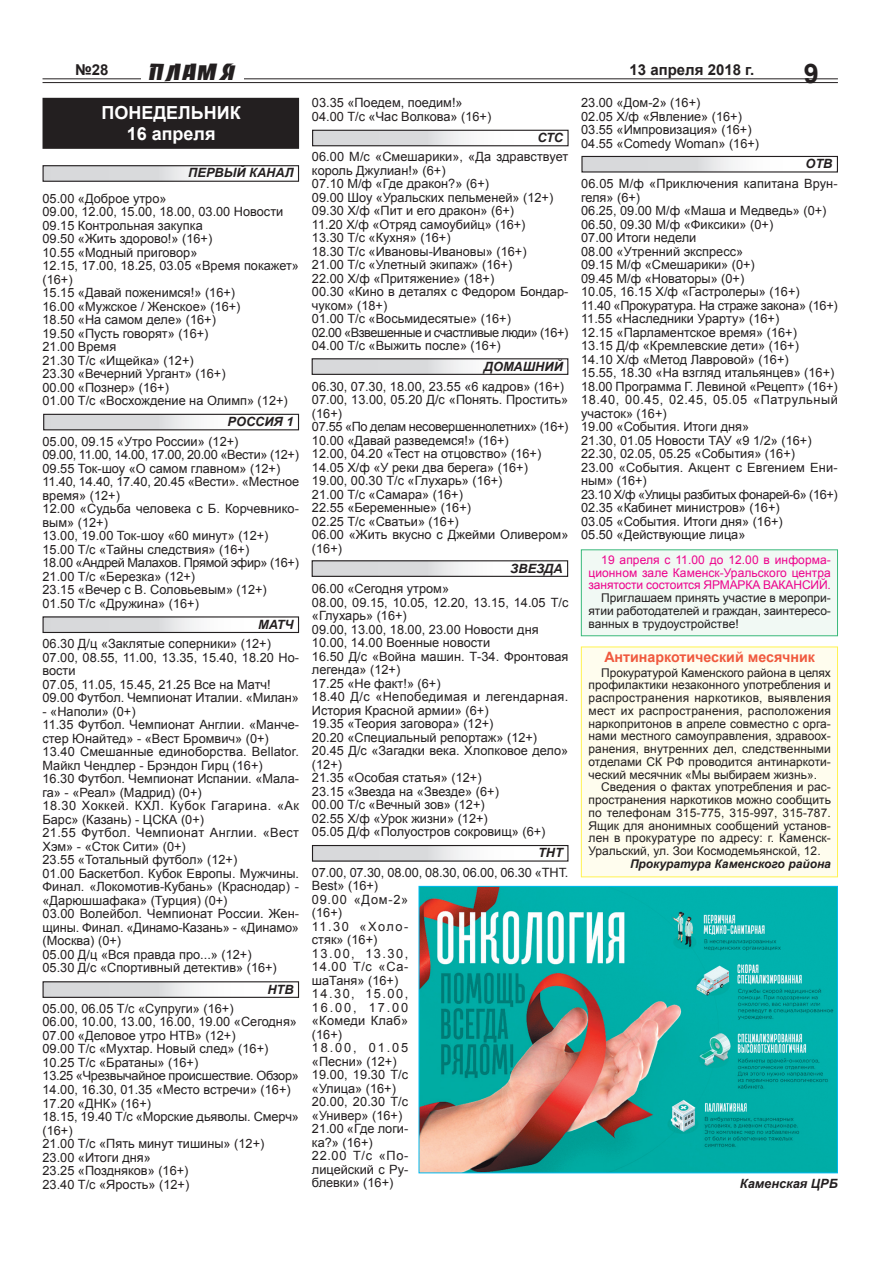
<style>
.page{position:relative;width:893px;height:1263px;background:#fff}
.page>*{position:absolute;margin:0;border:0;box-sizing:border-box;transform-origin:0 0}
.t1{font:700 27px "Arial";color:#231f20}
.t2{font:21px "Banco Normal";color:#231f20;scale:1.15 1}
.t3{font:700 18px "Arial";color:#fff}
.t4{font:700 15px "Arial";color:#231f20}
.t5{font:700 14.25px "Arial";color:#f0593e}
.t6{font:12.75px/13.5px "Arial";color:#231f20}
.t7{font:italic 700 12.75px "Arial";color:#231f20}
.t8{font:12px/12.8px "Arial";color:#231f20;text-align:justify}
.t9{font:12px/12.8px "Arial";letter-spacing:-.01em;color:#ed028c;text-align:justify}
.t10{font:italic 700 12px "Arial";color:#231f20}
</style>
<div class="page">
<hr style="left:43px;top:78px;width:795px;height:1px;background:#231f20">
<hr style="left:43px;top:82px;width:795px;height:1px;background:#231f20">
<hr style="left:141px;top:77px;width:103px;height:3px;background:#fff">
<div style="left:581px;top:550px;width:257px;height:86px;background:#f1f9f4;border:1px solid #39b97a"></div>
<div style="left:581px;top:647px;width:257px;height:230px;background:#fffdee;border:1px solid #fff34f"></div>
<div style="left:43px;top:99px;width:255px;height:49px;background:#231f20"></div>
<div style="left:43px;top:98px;width:256px;height:51px;border:2px solid #231f20"></div>
<svg style="left:45px;top:167px;width:151px;height:13px"></svg>
<div style="left:43px;top:165px;width:256px;height:17px;border:1px solid #231f20"></div>
<div style="left:44px;top:414px;width:254px;height:16px;background:linear-gradient(to right,#cdcfd1,#fff)"></div>
<div style="left:43px;top:414px;width:256px;height:16px;border:1px solid #231f20"></div>
<svg style="left:45px;top:983px;width:151px;height:13px"></svg>
<div style="left:43px;top:981px;width:256px;height:17px;border:1px solid #231f20"></div>
<svg style="left:45px;top:618px;width:151px;height:13px"></svg>
<div style="left:43px;top:616px;width:256px;height:17px;border:1px solid #231f20"></div>
<div style="left:312px;top:845px;width:256px;height:16px;background:linear-gradient(to right,#cdcfd1,#fff)"></div>
<div style="left:312px;top:845px;width:256px;height:16px;border:1px solid #231f20"></div>
<div style="left:582px;top:156px;width:255px;height:16px;background:linear-gradient(to right,#cdcfd1,#fff)"></div>
<div style="left:581px;top:156px;width:257px;height:17px;border:1px solid #231f20"></div>
<svg style="left:314px;top:360px;width:151px;height:13px"></svg>
<div style="left:312px;top:358px;width:256px;height:17px;border:1px solid #231f20"></div>
<div style="left:313px;top:130px;width:255px;height:16px;background:linear-gradient(to right,#cdcfd1,#fff)"></div>
<div style="left:312px;top:130px;width:257px;height:16px;border:1px solid #231f20"></div>
<svg style="left:314px;top:562px;width:151px;height:13px"></svg>
<div style="left:312px;top:560px;width:256px;height:17px;border:1px solid #231f20"></div>
<img style="left:421px;top:888px;width:415px;height:283px">
<div style="left:419px;top:886px;width:419px;height:287px;border:1px solid #00baf1"></div>
<h2 class="t2" style="left:147px;top:59px;width:79px">ПЛАМЯ</h2>
<h1 class="t1" style="left:804px;top:56px;width:17px">9</h1>
<p class="t4" style="left:75px;top:59px;width:35px">№28</p>
<p class="t4" style="left:630px;top:59px;width:126px">13 апреля 2018 г.</p>
<h3 class="t3" style="left:101px;top:101px;width:14px">понедельник</h3>
<h3 class="t3" style="left:127px;top:122px;width:90px">16 апреля</h3>
<p class="t7" style="left:188px;top:164px;width:19px">Перв</p>
<p class="t7" style="left:224px;top:164px;width:36px">ый кана</p>
<p class="t7" style="left:285px;top:164px;width:10px">л</p>
<p class="t6" style="left:581px;top:96px;width:179px">23.00 «Дом-2» (16+)<br>02.05 Х/ф «Явление» (16+)<br>03.55 «Импровизация» (16+)<br>04.55 «Comedy Woman» (16+)</p>
<p class="t6" style="left:581px;top:177px;width:258px">06.05 М/ф «Приключения капитана Врун&shy;геля» (6+)<br>06.25, 09.00 М/ф «Маша и Медведь» (0+)<br>06.50, 09.30 М/ф «Фиксики» (0+)<br>07.00 Итоги недели<br>08.00 «Утренний экспресс»<br>09.15 М/ф «Смешарики» (0+)<br>09.45 М/ф «Новаторы» (0+)<br>10.05, 16.15 Х/ф «Гастролеры» (16+)<br>11.40 «Прокуратура. На страже закона» (16+)<br>11.55 «Наследники Урарту» (16+)<br>12.15 «Парламентское время» (16+)<br>13.15 Д/ф «Кремлевские дети» (16+)<br>14.10 Х/ф «Метод Лавровой» (16+)<br>15.55, 18.30 «На взгляд итальянцев» (16+)<br>18.00 Программа Г. Левиной «Рецепт» (16+)<br>18.40, 00.45, 02.45, 05.05 «Патрульный участок» (16+)<br>19.00 «События. Итоги дня»<br>21.30, 01.05 Новости ТАУ «9 1/2» (16+)<br>22.30, 02.05, 05.25 «События» (16+)<br>23.00 «События. Акцент с Евгением Ени&shy;ным» (16+)<br>23.10 Х/ф «Улицы разбитых фонарей-6» (16+)<br>02.35 «Кабинет министров» (16+)<br>03.05 «События. Итоги дня» (16+)<br>05.50 «Действующие лица»</p>
<p class="t6" style="left:312px;top:96px;width:181px">03.35 «Поедем, поедим!»<br>04.00 Т/с «Час Волкова» (16+)</p>
<p class="t6" style="left:312px;top:150px;width:258px">06.00 М/с «Смешарики», «Да здравствует король Джулиан!» (6+)<br>07.10 М/ф «Где дракон?» (6+)<br>09.00 Шоу «Уральских пельменей» (12+)<br>09.30 Х/ф «Пит и его дракон» (6+)<br>11.20 Х/ф «Отряд самоубийц» (16+)<br>13.30 Т/с «Кухня» (16+)<br>18.30 Т/с «Ивановы-Ивановы» (16+)<br>21.00 Т/с «Улетный экипаж» (16+)<br>22.00 Х/ф «Притяжение» (18+)<br>00.30 «Кино в деталях с Федором Бондар&shy;чуком» (18+)<br>01.00 Т/с «Восьмидесятые» (16+)<br>02.00 «Взвешенные и счастливые люди» (16+)<br>04.00 Т/с «Выжить после» (16+)</p>
<p class="t6" style="left:312px;top:380px;width:258px">06.30, 07.30, 18.00, 23.55 «6 кадров» (16+)<br>07.00, 13.00, 05.20 Д/с «Понять. Простить» (16+)<br>07.55 «По делам несовершеннолетних» (16+)<br>10.00 «Давай разведемся!» (16+)<br>12.00, 04.20 «Тест на отцовство» (16+)<br>14.05 Х/ф «У реки два берега» (16+)<br>19.00, 00.30 Т/с «Глухарь» (16+)<br>21.00 Т/с «Самара» (16+)<br>22.55 «Беременные» (16+)<br>02.25 Т/с «Сватьи» (16+)<br>06.00 «Жить вкусно с Джейми Оливером» (16+)</p>
<p class="t6" style="left:312px;top:582px;width:258px">06.00 «Сегодня утром»<br>08.00, 09.15, 10.05, 12.20, 13.15, 14.05 Т/с «Глухарь» (16+)<br>09.00, 13.00, 18.00, 23.00 Новости дня<br>10.00, 14.00 Военные новости<br>16.50 Д/с «Война машин. Т-34. Фронтовая легенда» (12+)<br>17.25 «Не факт!» (6+)<br>18.40 Д/с «Непобедимая и легендарная.<br>История Красной армии» (6+)<br>19.35 «Теория заговора» (12+)<br>20.20 «Специальный репортаж» (12+)<br>20.45 Д/с «Загадки века. Хлопковое дело» (12+)<br>21.35 «Особая статья» (12+)<br>23.15 «Звезда на «Звезде» (6+)<br>00.00 Т/с «Вечный зов» (12+)<br>02.55 Х/ф «Урок жизни» (12+)<br>05.05 Д/ф «Полуостров сокровищ» (6+)</p>
<p class="t6" style="left:312px;top:866px;width:258px">07.00, 07.30, 08.00, 08.30, 06.00, 06.30 «ТНТ.<br>Best» (16+)</p>
<p class="t7" style="left:537px;top:129px;width:10px">стс</p>
<p class="t7" style="left:805px;top:155px;width:10px">отв</p>
<p class="t6" style="left:43px;top:192px;width:258px">05.00 «Доброе утро»<br>09.00, 12.00, 15.00, 18.00, 03.00 Новости<br>09.15 Контрольная закупка<br>09.50 «Жить здорово!» (16+)<br>10.55 «Модный приговор»<br>12.15, 17.00, 18.25, 03.05 «Время покажет» (16+)<br>15.15 «Давай поженимся!» (16+)<br>16.00 «Мужское / Женское» (16+)<br>18.50 «На самом деле» (16+)<br>19.50 «Пусть говорят» (16+)<br>21.00 Время<br>21.30 Т/с «Ищейка» (12+)<br>23.30 «Вечерний Ургант» (16+)<br>00.00 «Познер» (16+)<br>01.00 Т/с «Восхождение на Олимп» (12+)</p>
<p class="t6" style="left:43px;top:435px;width:258px">05.00, 09.15 «Утро России» (12+)<br>09.00, 11.00, 14.00, 17.00, 20.00 «Вести» (12+)<br>09.55 Ток-шоу «О самом главном» (12+)<br>11.40, 14.40, 17.40, 20.45 «Вести». «Местное время» (12+)<br>12.00 «Судьба человека с Б. Корчевнико&shy;вым» (12+)<br>13.00, 19.00 Ток-шоу «60 минут» (12+)<br>15.00 Т/с «Тайны следствия» (16+)<br>18.00 «Андрей Малахов. Прямой эфир» (16+)<br>21.00 Т/с «Березка» (12+)<br>23.15 «Вечер с В. Соловьевым» (12+)<br>01.50 Т/с «Дружина» (16+)</p>
<p class="t6" style="left:43px;top:637px;width:258px">06.30 Д/ц «Заклятые соперники» (12+)<br>07.00, 08.55, 11.00, 13.35, 15.40, 18.20 Но&shy;вости<br>07.05, 11.05, 15.45, 21.25 Все на Матч!<br>09.00 Футбол. Чемпионат Италии. «Милан»</p>
<p class="t6" style="left:43px;top:705px;width:258px">- «Наполи» (0+)<br>11.35 Футбол. Чемпионат Англии. «Манче&shy;стер Юнайтед» - «Вест Бромвич» (0+)<br>13.40 Смешанные единоборства. Bellator.<br>Майкл Чендлер - Брэндон Гирц (16+)<br>16.30 Футбол. Чемпионат Испании. «Мала&shy;га» - «Реал» (Мадрид) (0+)<br>18.30 Хоккей. КХЛ. Кубок Гагарина. «Ак Барс» (Казань) - ЦСКА (0+)<br>21.55 Футбол. Чемпионат Англии. «Вест Хэм» - «Сток Сити» (0+)<br>23.55 «Тотальный футбол» (12+)<br>01.00 Баскетбол. Кубок Европы. Мужчины.<br>Финал. «Локомотив-Кубань» (Краснодар) - «Дарюшшафака» (Турция) (0+)<br>03.00 Волейбол. Чемпионат России. Жен&shy;щины. Финал. «Динамо-Казань» - «Динамо» (Москва) (0+)<br>05.00 Д/ц «Вся правда про...» (12+)<br>05.30 Д/с «Спортивный детектив» (16+)</p>
<p class="t6" style="left:43px;top:1002px;width:258px">05.00, 06.05 Т/с «Супруги» (16+)<br>06.00, 10.00, 13.00, 16.00, 19.00 «Сегодня»<br>07.00 «Деловое утро НТВ» (12+)<br>09.00 Т/с «Мухтар. Новый след» (16+)<br>10.25 Т/с «Братаны» (16+)<br>13.25 «Чрезвычайное происшествие. Обзор»<br>14.00, 16.30, 01.35 «Место встречи» (16+)<br>17.20 «ДНК» (16+)<br>18.15, 19.40 Т/с «Морские дьяволы. Смерч» (16+)<br>21.00 Т/с «Пять минут тишины» (12+)<br>23.00 «Итоги дня»<br>23.25 «Поздняков» (16+)<br>23.40 Т/с «Ярость» (12+)</p>
<p class="t7" style="left:484px;top:358px;width:12px">домашни</p>
<p class="t7" style="left:554px;top:358px;width:11px">й</p>
<p class="t7" style="left:228px;top:413px;width:11px">росси</p>
<p class="t7" style="left:274px;top:413px;width:21px">я 1</p>
<p class="t7" style="left:510px;top:560px;width:18px">Звезда</p>
<p class="t9" style="left:588px;top:553px;width:244px;text-indent:13px">19 апреля с 11.00 до 12.00 в информа&shy;ционном зале Каменск-Уральского центра занятости состоится ЯРМАРКА ВАКАНСИЙ.</p>
<p class="t8" style="left:588px;top:592px;width:244px;text-indent:13px">Приглашаем принять участие в меропри&shy;ятии работодателей и граждан, заинтересо&shy;ванных в трудоустройстве!</p>
<p class="t7" style="left:258px;top:616px;width:11px">мат</p>
<p class="t7" style="left:285px;top:616px;width:11px">ч</p>
<p class="t5" style="left:604px;top:648px;width:212px">Антинаркотический месячник</p>
<p class="t8" style="left:588px;top:666px;width:244px;text-indent:13px">Прокуратурой Каменского района в целях профилактики незаконного употребления и распространения наркотиков, выявления мест их распространения, расположения наркопритонов в апреле совместно с орга&shy;нами местного самоуправления, здравоох&shy;ранения, внутренних дел, следственными отделами СК РФ проводится антинаркоти&shy;ческий месячник «Мы выбираем жизнь».</p>
<p class="t8" style="left:588px;top:781px;width:244px;text-indent:13px">Сведения о фактах употребления и рас&shy;пространения наркотиков можно сообщить по телефонам 315-775, 315-997, 315-787.<br>Ящик для анонимных сообщений установ&shy;лен в прокуратуре по адресу: г. Каменск-Уральский, ул. Зои Космодемьянской, 12.</p>
<p class="t10" style="left:630px;top:856px;width:202px">Прокуратура Каменского района</p>
<p class="t7" style="left:538px;top:844px;width:10px">тнт</p>
<p class="t6" style="left:312px;top:892px;width:98px">09.00 «Дом-2» (16+)<br>11.30 «Холо&shy;стяк» (16+)<br>13.00, 13.30,<br>14.00 Т/с «Са&shy;шаТаня» (16+)<br>14.30, 15.00,<br>16.00, 17.00 «Комеди Клаб» (16+)<br>18.00, 01.05 «Песни» (12+)<br>19.00, 19.30 Т/с «Улица» (16+)<br>20.00, 20.30 Т/с «Универ» (16+)<br>21.00 «Где логи&shy;ка?» (16+)<br>22.00 Т/с «По&shy;лицейский с Ру&shy;блевки» (16+)</p>
<p class="t7" style="left:267px;top:980px;width:10px">нтв</p>
<p class="t7" style="left:740px;top:1175px;width:99px">Каменская ЦРБ</p>
</div>
